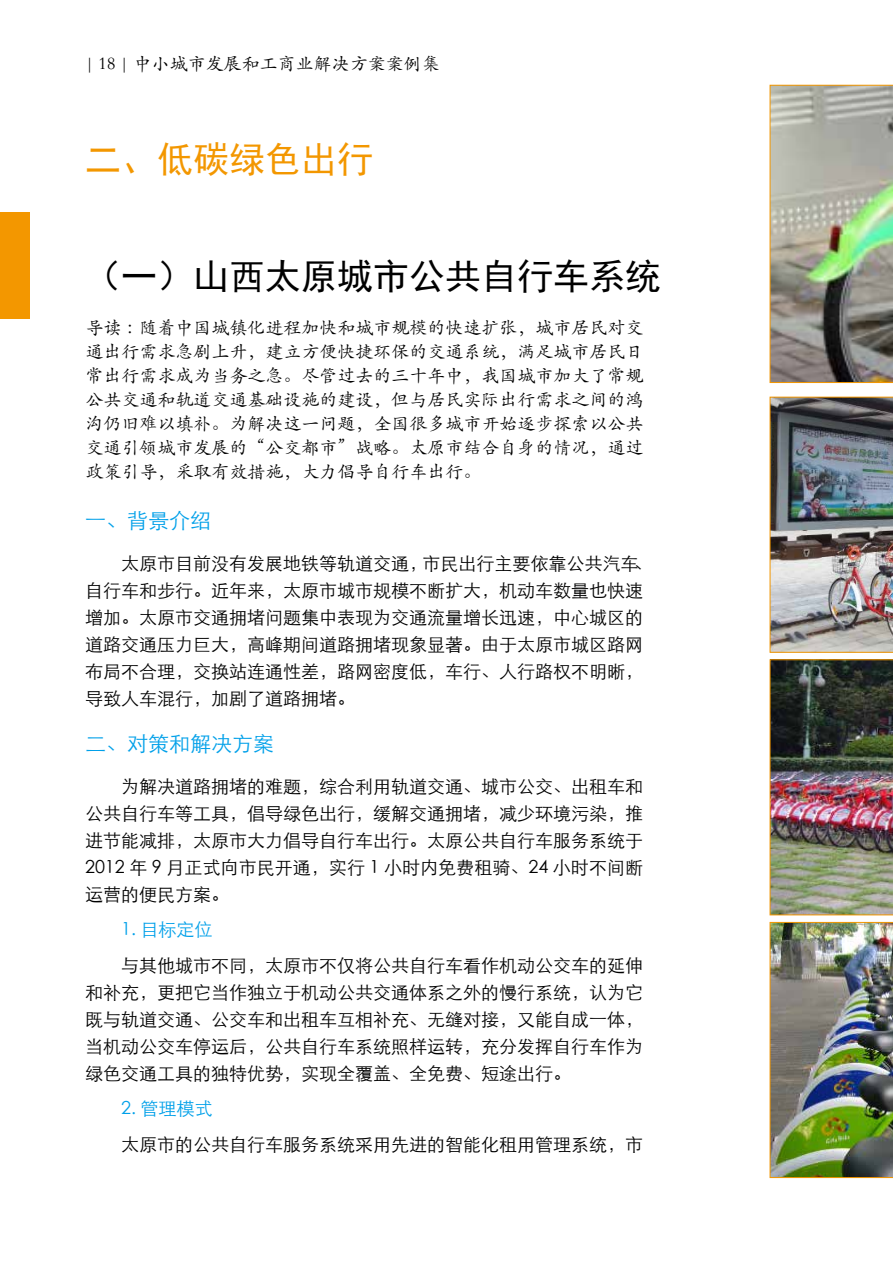
<style>
.page{position:relative;width:893px;height:1263px;background:#fff}
.page>*{position:absolute;margin:0;border:0;box-sizing:border-box;transform-origin:0 0}
.t1{font:36px "Sim Hei";color:#000}
.t2{font:36px "Sim Hei";color:#f39700}
.t3{font:21px "ST Xihei";color:#00a0e9}
.t4{font:18px/27px "ST Xihei";color:#000;text-align:justify}
.t5{font:18px/24px "ST Kaiti";color:#000;text-align:justify}
.t6{font:18px "ST Xihei";color:#00a0e9}
</style>
<div class="page">
<div style="left:0;top:213px;width:30px;height:106px;background:#f39700"></div>
<img style="left:770px;top:85px;width:123px;height:298px">
<img style="left:770px;top:922px;width:123px;height:256px">
<img style="left:770px;top:397px;width:123px;height:256px">
<img style="left:770px;top:659px;width:123px;height:256px">
<p class="t5" style="left:85px;top:51px;width:356px">| 18 | 中小城市发展和工商业解决方案案例集</p>
<h1 class="t2" style="left:85px;top:141px;width:289px">二、低碳绿色出行</h1>
<h1 class="t1" style="left:85px;top:258px;width:577px">（一）山西太原城市公共自行车系统</h1>
<p class="t5" style="left:85px;top:315px;width:560px">导读：随着中国城镇化进程加快和城市规模的快速扩张，城市居民对交通出行需求急剧上升，建立方便快捷环保的交通系统，满足城市居民日常出行需求成为当务之急。尽管过去的三十年中，我国城市加大了常规公共交通和轨道交通基础设施的建设，但与居民实际出行需求之间的鸿沟仍旧难以填补。为解决这一问题，全国很多城市开始逐步探索以公共交通引领城市发展的“公交都市”战略。太原市结合自身的情况，通过政策引导，采取有效措施，大力倡导自行车出行。</p>
<p class="t3" style="left:85px;top:505px;width:127px">一、背景介绍</p>
<p class="t4" style="left:85px;top:548px;width:569px;text-align:left;text-indent:36px">太原市目前没有发展地铁等轨道交通，市民出行主要依靠公共汽车、自行车和步行。近年来，太原市城市规模不断扩大，机动车数量也快速增加。太原市交通拥堵问题集中表现为交通流量增长迅速，中心城区的道路交通压力巨大，高峰期间道路拥堵现象显著。由于太原市城区路网布局不合理，交换站连通性差，路网密度低，车行、人行路权不明晰，导致人车混行，加剧了道路拥堵。</p>
<p class="t3" style="left:85px;top:728px;width:190px">二、对策和解决方案</p>
<p class="t4" style="left:85px;top:771px;width:560px;text-indent:36px">为解决道路拥堵的难题，综合利用轨道交通、城市公交、出租车和公共自行车等工具，倡导绿色出行，缓解交通拥堵，减少环境污染，推进节能减排，太原市大力倡导自行车出行。太原公共自行车服务系统于2012 年 9 月正式向市民开通，实行 1 小时内免费租骑、24 小时不间断运营的便民方案。</p>
<p class="t6" style="left:121px;top:916px;width:93px">1. 目标定位</p>
<p class="t4" style="left:85px;top:950px;width:559px;text-indent:36px">与其他城市不同，太原市不仅将公共自行车看作机动公交车的延伸和补充，更把它当作独立于机动公共交通体系之外的慢行系统，认为它既与轨道交通、公交车和出租车互相补充、无缝对接，又能自成一体，当机动公交车停运后，公共自行车系统照样运转，充分发挥自行车作为绿色交通工具的独特优势，实现全覆盖、全免费、短途出行。</p>
<p class="t6" style="left:121px;top:1095px;width:93px">2. 管理模式</p>
<p class="t4" style="left:121px;top:1129px;width:523px">太原市的公共自行车服务系统采用先进的智能化租用管理系统，市</p>
</div>
